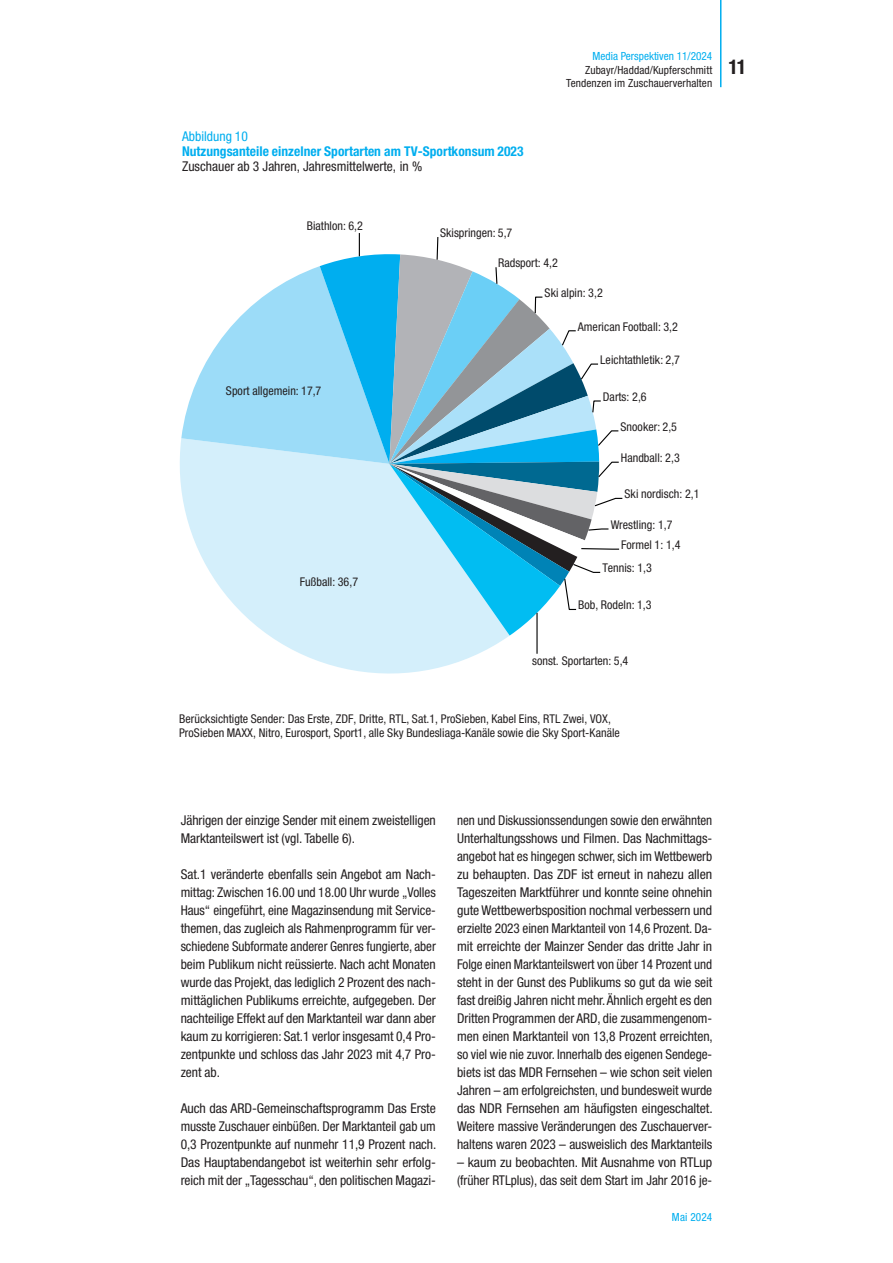
<style>
.page{position:relative;width:893px;height:1263px;background:#fff}
.page>*{position:absolute;margin:0;border:0;box-sizing:border-box;transform-origin:0 0}
.t1{font:700 condensed 20.25px "Helvetica Neue LT Std";color:#231f20}
.t2{font:condensed 13.5px/18px "Helvetica Neue LT Std";letter-spacing:-.005em;color:#231f20;text-align:justify}
.t3{font:700 condensed 13.5px "Helvetica Neue LT Std";letter-spacing:.005em;color:#00aeef}
.t4{font:condensed 13.5px "Helvetica Neue LT Std";letter-spacing:.005em;color:#00aeef}
.t5{font:condensed 12px/20.1px "Helvetica Neue LT Std";color:#231f20}
.t6{font:condensed 11.25px/13.5px "Helvetica Neue LT Std";letter-spacing:.01em;color:#231f20;text-align:right}
.t7{font:condensed 11.25px "Helvetica Neue LT Std";color:#00aeef}
</style>
<div class="page">
<hr style="left:720px;top:0;width:1px;height:87px;background:#00aeef">
<svg style="left:179px;top:443px;width:331px;height:231px"></svg>
<svg style="left:181px;top:233px;width:442px;height:402px"></svg>
<hr style="left:536px;top:613px;width:2px;height:41px;background:#000">
<p class="t4" style="left:182px;top:129px;width:67px">Abbildung 10</p>
<p class="t3" style="left:182px;top:143px;width:343px">Nutzungsanteile einzelner Sportarten am TV-Sportkonsum 2023</p>
<p class="t2" style="left:182px;top:157px;width:242px">Zuschauer ab 3 Jahren, Jahresmittelwerte, in %</p>
<p class="t7" style="left:593px;top:50px;width:121px">Media Perspektiven 11/2024</p>
<p class="t6" style="left:566px;top:63px;width:148px">Zubayr/Haddad/Kupferschmitt<br>Tendenzen im Zuschauerverhalten</p>
<h1 class="t1" style="left:728px;top:54px;width:20px">11</h1>
<p class="t5" style="left:307px;top:216px;width:58px">Biathlon: 6,2</p>
<p class="t5" style="left:226px;top:381px;width:97px">Sport allgemein: 17,7</p>
<p class="t5" style="left:300px;top:571px;width:60px">Fußball: 36,7</p>
<p class="t5" style="left:440px;top:222px;width:74px">Skispringen: 5,7</p>
<p class="t5" style="left:498px;top:253px;width:61px">Radsport: 4,2</p>
<p class="t5" style="left:545px;top:283px;width:60px">Ski alpin: 3,2</p>
<p class="t5" style="left:578px;top:316px;width:102px">American Football: 3,2</p>
<p class="t5" style="left:600px;top:350px;width:81px">Leichtathletik: 2,7</p>
<p class="t5" style="left:603px;top:386px;width:45px">Darts: 2,6</p>
<p class="t5" style="left:621px;top:416px;width:58px">Snooker: 2,5</p>
<p class="t5" style="left:621px;top:448px;width:60px">Handball: 2,3</p>
<p class="t5" style="left:624px;top:484px;width:76px">Ski nordisch: 2,1</p>
<p class="t5" style="left:621px;top:514px;width:61px;text-indent:-10px">Wrestling: 1,7<br>Formel 1: 1,4</p>
<p class="t5" style="left:602px;top:558px;width:51px">Tennis: 1,3</p>
<p class="t5" style="left:578px;top:595px;width:75px">Bob, Rodeln: 1,3</p>
<p class="t5" style="left:532px;top:650px;width:98px">sonst. Sportarten: 5,4</p>
<p class="t5" style="left:179px;top:712px;width:442px;line-height:13.6px">Berücksichtigte Sender: Das Erste, ZDF, Dritte, RTL, Sat.1, ProSieben, Kabel Eins, RTL Zwei, VOX,<br>ProSieben MAXX, Nitro, Eurosport, Sport1, alle Sky Bundesliaga-Kanäle sowie die Sky Sport-Kanäle</p>
<p class="t2" style="left:181px;top:811px;width:257px">Jährigen der einzige Sender mit einem zweistelligen<br>Marktanteilswert ist (vgl. Tabelle 6).</p>
<p class="t2" style="left:181px;top:865px;width:257px">Sat.1 veränderte ebenfalls sein Angebot am Nach&shy;mittag: Zwischen 16.00 und 18.00 Uhr wurde „Volles Haus“ eingeführt, eine Magazinsendung mit Service&shy;themen, das zugleich als Rahmenprogramm für ver&shy;schiedene Subformate anderer Genres fungierte, aber beim Publikum nicht reüssierte. Nach acht Monaten wurde das Projekt, das lediglich 2 Prozent des nach&shy;mittäglichen Publikums erreichte, aufgegeben. Der nachteilige Effekt auf den Marktanteil war dann aber kaum zu korrigieren: Sat.1 verlor insgesamt 0,4 Pro&shy;zentpunkte und schloss das Jahr 2023 mit 4,7 Pro&shy;zent ab.</p>
<p class="t2" style="left:181px;top:1099px;width:257px">Auch das ARD-Gemeinschaftsprogramm Das Erste musste Zuschauer einbüßen. Der Marktanteil gab um 0,3 Prozentpunkte auf nunmehr 11,9 Prozent nach.<br>Das Hauptabendangebot ist weiterhin sehr erfolg&shy;reich mit der „Tagesschau“, den politischen Magazi-</p>
<p class="t2" style="left:457px;top:811px;width:257px">nen und Diskussionssendungen sowie den erwähnten Unterhaltungsshows und Filmen. Das Nachmittags&shy;angebot hat es hingegen schwer, sich im Wettbewerb zu behaupten. Das ZDF ist erneut in nahezu allen Tageszeiten Marktführer und konnte seine ohnehin gute Wettbewerbsposition nochmal verbessern und erzielte 2023 einen Marktanteil von 14,6 Prozent. Da&shy;mit erreichte der Mainzer Sender das dritte Jahr in Folge einen Marktanteilswert von über 14 Prozent und steht in der Gunst des Publikums so gut da wie seit fast dreißig Jahren nicht mehr. Ähnlich ergeht es den Dritten Programmen der ARD, die zusammengenom&shy;men einen Marktanteil von 13,8 Prozent erreichten, so viel wie nie zuvor. Innerhalb des eigenen Sendege&shy;biets ist das MDR Fernsehen – wie schon seit vielen Jahren – am erfolgreichsten, und bundesweit wurde das NDR Fernsehen am häufigsten eingeschaltet.<br>Weitere massive Veränderungen des Zuschauerver&shy;haltens waren 2023 – ausweislich des Marktanteils</p>
<p class="t2" style="left:457px;top:1153px;width:257px">– kaum zu beobachten. Mit Ausnahme von RTLup (früher RTLplus), das seit dem Start im Jahr 2016 je-</p>
<p class="t7" style="left:672px;top:1211px;width:42px">Mai 2024</p>
</div>
